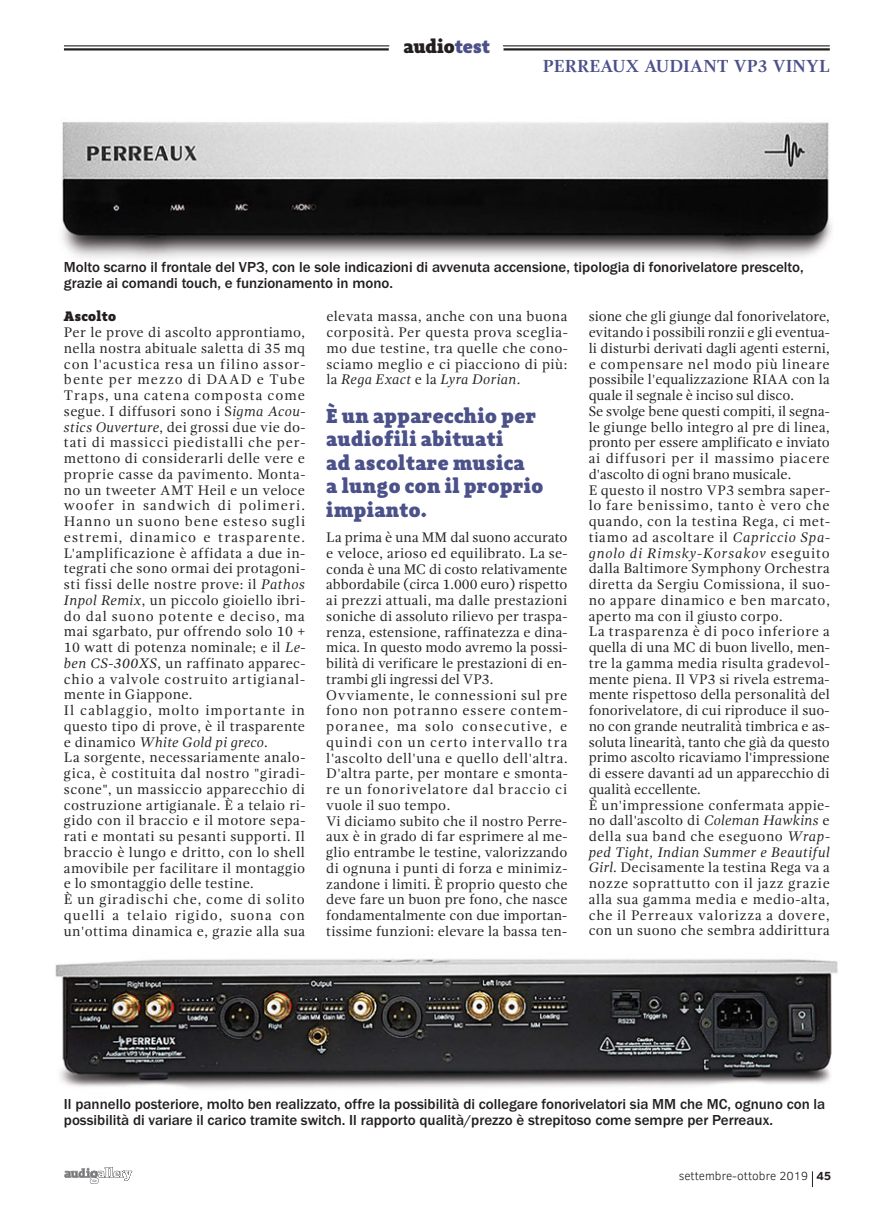
<style>
.page{position:relative;width:895px;height:1215px;background:#fff}
.page>*{position:absolute;margin:0;border:0;box-sizing:border-box;transform-origin:0 0}
.t1{font:800 21px/23.4px "Adagio Slab";letter-spacing:.025em;color:#4b5189}
.t2{font:800 19.5px "Adagio Slab";color:#231f20}
.t3{font:700 18px "Gandhi Serif";color:#4b5189}
.t4{font:500 15px/16.5px "Franklin Gothic";color:#231f20}
.t5{font:14.25px/15.8px "Gandhi Serif";letter-spacing:.025em;color:#231f20}
.t6{font:800 14.25px "Adagio Slab";letter-spacing:.025em;color:#231f20}
.t7{font:300 12px "Clear Sans";color:#231f20}
.t8{font:700 12px "Clear Sans";color:#231f20}
.s1{color:#4b5189}
.s2{font-style:italic}
</style>
<div class="page">
<svg style="left:812px;top:1171px;width:1px;height:16px"></svg>
<hr style="left:64px;top:48px;width:765px;height:3px;background:#231f20">
<hr style="left:64px;top:45px;width:765px;height:1px;background:#231f20">
<div style="left:388px;top:37px;width:115px;height:25px;background:#fff;border-radius:13px"></div>
<svg style="left:64px;top:1167px;width:68px;height:17px"></svg>
<img style="left:55px;top:959px;width:783px;height:129px">
<img style="left:62px;top:122px;width:770px;height:137px">
<h2 class="t2" style="left:403px;top:33px;width:88px">audio<span class="s1">test</span></h2>
<p class="t3" style="left:543px;top:59px;width:288px">PERREAUX AUDIANT VP3 VINYL</p>
<p class="t4" style="left:64px;top:258px;width:741px">Molto scarno il frontale del VP3, con le sole indicazioni di avvenuta accensione, tipologia di fonorivelatore prescelto, grazie ai comandi touch, e funzionamento in mono.</p>
<p class="t6" style="left:64px;top:307px;width:54px">Ascolto</p>
<p class="t5" style="left:64px;top:326px;width:243px">Per le prove di ascolto approntiamo, nella nostra abituale saletta di 35 mq con l'acustica resa un filino assor&shy;bente per mezzo di DAAD e Tube Traps, una catena composta come segue. I diffusori sono i S<span class="s2">igma Acou&shy;stics Ouverture</span>, dei grossi due vie do&shy;tati di massicci piedistalli che per&shy;mettono di considerarli delle vere e proprie casse da pavimento. Monta&shy;no un tweeter AMT Heil e un veloce woofer in sandwich di polimeri.<br>Hanno un suono bene esteso sugli estremi, dinamico e trasparente.<br>L'amplificazione è affidata a due in&shy;tegrati che sono ormai dei protagoni&shy;sti fissi delle nostre prove: il <span class="s2">Pathos Inpol Remix</span>, un piccolo gioiello ibri&shy;do dal suono potente e deciso, ma mai sgarbato, pur offrendo solo 10 + 10 watt di potenza nominale; e il <span class="s2">Le&shy;ben CS-300XS</span>, un raffinato apparec&shy;chio a valvole costruito artigianal&shy;mente in Giappone.<br>Il cablaggio, molto importante in questo tipo di prove, è il trasparente e dinamico <span class="s2">White Gold pi greco.<br></span>La sorgente, necessariamente analo&shy;gica, è costituita dal nostro "giradi&shy;scone", un massiccio apparecchio di costruzione artigianale. È a telaio ri&shy;gido con il braccio e il motore sepa&shy;rati e montati su pesanti supporti. Il braccio è lungo e dritto, con lo shell amovibile per facilitare il montaggio e lo smontaggio delle testine.<br>È un giradischi che, come di solito quelli a telaio rigido, suona con un'ottima dinamica e, grazie alla sua</p>
<p class="t5" style="left:326px;top:310px;width:243px;text-align:justify">elevata massa, anche con una buona corposità. Per questa prova sceglia&shy;mo due testine, tra quelle che cono&shy;sciamo meglio e ci piacciono di più: la <span class="s2">Rega Exact</span> e la <span class="s2">Lyra Dorian.</span></p>
<h1 class="t1" style="left:326px;top:405px;width:218px">È un apparecchio per audiofili abituati<br>ad ascoltare musica<br>a lungo con il proprio impianto.</h1>
<p class="t5" style="left:326px;top:531px;width:243px">La prima è una MM dal suono accurato e veloce, arioso ed equilibrato. La se&shy;conda è una MC di costo relativamente abbordabile (circa 1.000 euro) rispetto ai prezzi attuali, ma dalle prestazioni soniche di assoluto rilievo per traspa&shy;renza, estensione, raffinatezza e dina&shy;mica. In questo modo avremo la possi&shy;bilità di verificare le prestazioni di en&shy;trambi gli ingressi del VP3.<br>Ovviamente, le connessioni sul pre fono non potranno essere contem&shy;poranee, ma solo consecutive, e quindi con un certo intervallo tra l'ascolto dell'una e quello dell'altra.<br>D'altra parte, per montare e smonta&shy;re un fonorivelatore dal braccio ci vuole il suo tempo.<br>Vi diciamo subito che il nostro Perre&shy;aux è in grado di far esprimere al me&shy;glio entrambe le testine, valorizzando di ognuna i punti di forza e minimiz&shy;zandone i limiti. È proprio questo che deve fare un buon pre fono, che nasce fondamentalmente con due importan&shy;tissime funzioni: elevare la bassa ten-</p>
<p class="t5" style="left:588px;top:310px;width:243px">sione che gli giunge dal fonorivelatore, evitando i possibili ronzii e gli eventua&shy;li disturbi derivati dagli agenti esterni, e compensare nel modo più lineare possibile l'equalizzazione RIAA con la quale il segnale è inciso sul disco.<br>Se svolge bene questi compiti, il segna&shy;le giunge bello integro al pre di linea, pronto per essere amplificato e inviato ai diffusori per il massimo piacere d'ascolto di ogni brano musicale.<br>E questo il nostro VP3 sembra saper&shy;lo fare benissimo, tanto è vero che quando, con la testina Rega, ci met&shy;tiamo ad ascoltare il <span class="s2">Capriccio Spa&shy;gnolo di Rimsky-Korsakov</span> eseguito dalla Baltimore Symphony Orchestra diretta da Sergiu Comissiona, il suo&shy;no appare dinamico e ben marcato, aperto ma con il giusto corpo.<br>La trasparenza è di poco inferiore a quella di una MC di buon livello, men&shy;tre la gamma media risulta gradevol&shy;mente piena. Il VP3 si rivela estrema&shy;mente rispettoso della personalità del fonorivelatore, di cui riproduce il suo&shy;no con grande neutralità timbrica e as&shy;soluta linearità, tanto che già da questo primo ascolto ricaviamo l'impressione di essere davanti ad un apparecchio di qualità eccellente.<br>È un'impressione confermata appie&shy;no dall'ascolto di <span class="s2">Coleman Hawkins</span> e della sua band che eseguono <span class="s2">Wrap&shy;ped Tight, Indian Summer e Beautiful Girl.</span> Decisamente la testina Rega va a nozze soprattutto con il jazz grazie alla sua gamma media e medio-alta, che il Perreaux valorizza a dovere, con un suono che sembra addirittura</p>
<p class="t4" style="left:64px;top:1095px;width:762px">Il pannello posteriore, molto ben realizzato, offre la possibilità di collegare fonorivelatori sia MM che MC, ognuno con la possibilità di variare il carico tramite switch. Il rapporto qualità/prezzo è strepitoso come sempre per Perreaux.</p>
<p class="t7" style="left:678px;top:1169px;width:131px">settembre-ottobre 2019</p>
<p class="t8" style="left:816px;top:1169px;width:16px">45</p>
</div>
